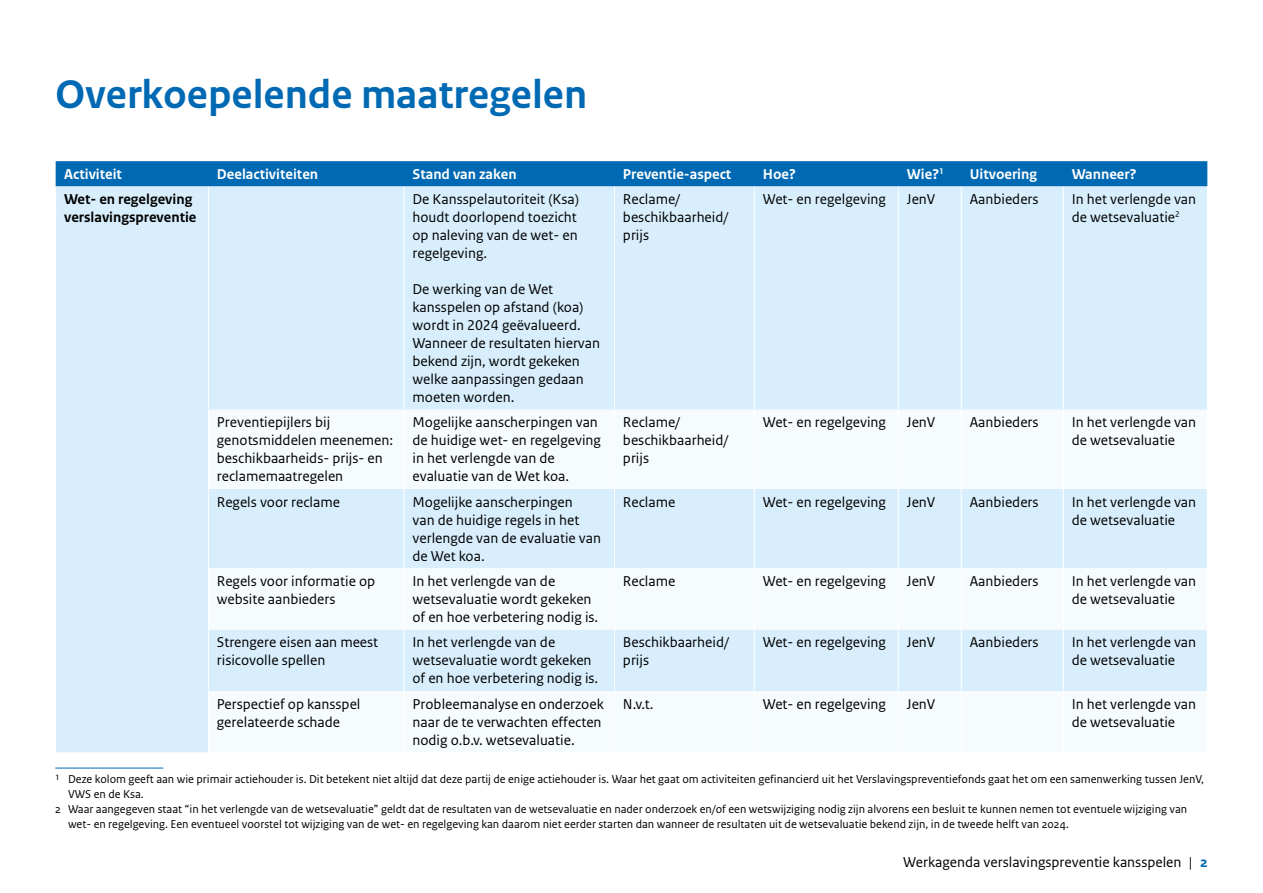
<style>
.page{position:relative;width:1263px;height:893px;background:#fff}
.page>*{position:absolute;margin:0;border:0;box-sizing:border-box;transform-origin:0 0}
.H2_Hoofdkop{font:700 42px "Rijksoverheid Sans Text";color:#0069b3}
.Table_Body_Left{font:15px/18px "Rijksoverheid Sans Text";color:#000}
.Table_Head_black{font:700 15px "Rijksoverheid Sans Text";color:#fff}
.Table_Body_Left-2{font:700 15px/18px "Rijksoverheid Sans Text";color:#000}
.Footnote_8pt{font:12px/15px "Rijksoverheid Sans Text";color:#000}
.s1{font-weight:700;color:#0069b3}
</style>
<div class="page">
<div style="left:56px;top:161px;width:1151px;height:25px;background:#0069b3"></div>
<div style="left:56px;top:186px;width:1151px;height:566px;background:#d8eefc"></div>
<svg style="left:209px;top:410px;width:998px;height:342px;fill:#f6fbfe"></svg>
<hr style="left:1063px;top:186px;width:1px;height:224px;background:#fff">
<hr style="left:1063px;top:410px;width:1px;height:79px;background:#fff">
<hr style="left:1063px;top:489px;width:1px;height:79px;background:#fff">
<hr style="left:1063px;top:568px;width:1px;height:62px;background:#fff">
<hr style="left:1063px;top:630px;width:1px;height:61px;background:#fff">
<hr style="left:1063px;top:691px;width:1px;height:61px;background:#fff">
<hr style="left:208px;top:186px;width:1px;height:224px;background:#fff">
<hr style="left:404px;top:186px;width:1px;height:224px;background:#fff">
<hr style="left:614px;top:186px;width:1px;height:224px;background:#fff">
<hr style="left:754px;top:186px;width:1px;height:224px;background:#fff">
<hr style="left:898px;top:186px;width:1px;height:224px;background:#fff">
<hr style="left:961px;top:186px;width:1px;height:224px;background:#fff">
<hr style="left:208px;top:410px;width:1px;height:79px;background:#fff">
<hr style="left:404px;top:410px;width:1px;height:79px;background:#fff">
<hr style="left:614px;top:410px;width:1px;height:79px;background:#fff">
<hr style="left:754px;top:410px;width:1px;height:79px;background:#fff">
<hr style="left:898px;top:410px;width:1px;height:79px;background:#fff">
<hr style="left:961px;top:410px;width:1px;height:79px;background:#fff">
<hr style="left:208px;top:489px;width:1px;height:79px;background:#fff">
<hr style="left:404px;top:489px;width:1px;height:79px;background:#fff">
<hr style="left:614px;top:489px;width:1px;height:79px;background:#fff">
<hr style="left:754px;top:489px;width:1px;height:79px;background:#fff">
<hr style="left:898px;top:489px;width:1px;height:79px;background:#fff">
<hr style="left:961px;top:489px;width:1px;height:79px;background:#fff">
<hr style="left:208px;top:568px;width:1px;height:62px;background:#fff">
<hr style="left:404px;top:568px;width:1px;height:62px;background:#fff">
<hr style="left:614px;top:568px;width:1px;height:62px;background:#fff">
<hr style="left:754px;top:568px;width:1px;height:62px;background:#fff">
<hr style="left:898px;top:568px;width:1px;height:62px;background:#fff">
<hr style="left:961px;top:568px;width:1px;height:62px;background:#fff">
<hr style="left:208px;top:630px;width:1px;height:61px;background:#fff">
<hr style="left:404px;top:630px;width:1px;height:61px;background:#fff">
<hr style="left:614px;top:630px;width:1px;height:61px;background:#fff">
<hr style="left:754px;top:630px;width:1px;height:61px;background:#fff">
<hr style="left:898px;top:630px;width:1px;height:61px;background:#fff">
<hr style="left:961px;top:630px;width:1px;height:61px;background:#fff">
<hr style="left:208px;top:691px;width:1px;height:61px;background:#fff">
<hr style="left:404px;top:691px;width:1px;height:61px;background:#fff">
<hr style="left:614px;top:691px;width:1px;height:61px;background:#fff">
<hr style="left:754px;top:691px;width:1px;height:61px;background:#fff">
<hr style="left:898px;top:691px;width:1px;height:61px;background:#fff">
<hr style="left:961px;top:691px;width:1px;height:61px;background:#fff">
<hr style="left:55px;top:768px;width:108px;height:1px;background:#0069b3">
<h2 class="H2_Hoofdkop" style="left:55px;top:71px;width:533px">Overkoepelende maatregelen</h2>
<p class="Table_Head_black" style="left:64px;top:165px;width:59px">Activiteit</p>
<p class="Table_Head_black" style="left:217px;top:165px;width:103px">Deelactiviteiten</p>
<p class="Table_Head_black" style="left:412px;top:165px;width:106px">Stand van zaken</p>
<p class="Table_Head_black" style="left:623px;top:165px;width:110px">Preventie-aspect</p>
<p class="Table_Head_black" style="left:763px;top:165px;width:35px">Hoe?</p>
<p class="Table_Head_black" style="left:907px;top:165px;width:39px">Wie?<sup>1</sup></p>
<p class="Table_Head_black" style="left:970px;top:165px;width:69px">Uitvoering</p>
<p class="Table_Head_black" style="left:1072px;top:165px;width:66px">Wanneer?</p>
<p class="Table_Body_Left-2" style="left:64px;top:191px;width:134px">Wet- en regelgeving verslavingspreventie</p>
<p class="Table_Body_Left" style="left:412px;top:190px;width:168px">De Kansspelautoriteit (Ksa) houdt doorlopend toezicht op naleving van de wet- en regelgeving.</p>
<p class="Table_Body_Left" style="left:412px;top:280px;width:189px">De werking van de Wet kansspelen op afstand (koa) wordt in 2024 geëvalueerd.<br>Wanneer de resultaten hiervan bekend zijn, wordt gekeken welke aanpassingen gedaan moeten worden.</p>
<p class="Table_Body_Left" style="left:623px;top:190px;width:59px">Reclame/</p>
<p class="Table_Body_Left" style="left:623px;top:208px;width:107px">beschikbaarheid/</p>
<p class="Table_Body_Left" style="left:623px;top:226px;width:28px">prijs</p>
<p class="Table_Body_Left" style="left:763px;top:190px;width:125px">Wet- en regelgeving</p>
<p class="Table_Body_Left" style="left:907px;top:190px;width:30px">JenV</p>
<p class="Table_Body_Left" style="left:970px;top:190px;width:70px">Aanbieders</p>
<p class="Table_Body_Left" style="left:1072px;top:190px;width:126px">In het verlengde van de wetsevaluatie<sup>2</sup></p>
<p class="Table_Body_Left" style="left:217px;top:414px;width:178px">Preventiepijlers bij genotsmiddelen meenemen: beschikbaarheids- prijs- en reclamemaatregelen</p>
<p class="Table_Body_Left" style="left:412px;top:414px;width:190px">Mogelijke aanscherpingen van de huidige wet- en regelgeving in het verlengde van de evaluatie van de Wet koa.</p>
<p class="Table_Body_Left" style="left:623px;top:414px;width:59px">Reclame/</p>
<p class="Table_Body_Left" style="left:623px;top:432px;width:107px">beschikbaarheid/</p>
<p class="Table_Body_Left" style="left:623px;top:450px;width:28px">prijs</p>
<p class="Table_Body_Left" style="left:763px;top:414px;width:125px">Wet- en regelgeving</p>
<p class="Table_Body_Left" style="left:907px;top:414px;width:30px">JenV</p>
<p class="Table_Body_Left" style="left:970px;top:414px;width:70px">Aanbieders</p>
<p class="Table_Body_Left" style="left:1072px;top:414px;width:126px">In het verlengde van de wetsevaluatie</p>
<p class="Table_Body_Left" style="left:217px;top:493px;width:125px">Regels voor reclame</p>
<p class="Table_Body_Left" style="left:412px;top:493px;width:190px">Mogelijke aanscherpingen<br>van de huidige regels in het verlengde van de evaluatie van de Wet koa.</p>
<p class="Table_Body_Left" style="left:623px;top:493px;width:54px">Reclame</p>
<p class="Table_Body_Left" style="left:763px;top:493px;width:125px">Wet- en regelgeving</p>
<p class="Table_Body_Left" style="left:907px;top:493px;width:30px">JenV</p>
<p class="Table_Body_Left" style="left:970px;top:493px;width:70px">Aanbieders</p>
<p class="Table_Body_Left" style="left:1072px;top:493px;width:126px">In het verlengde van de wetsevaluatie</p>
<p class="Table_Body_Left" style="left:217px;top:572px;width:160px">Regels voor informatie op website aanbieders</p>
<p class="Table_Body_Left" style="left:412px;top:572px;width:187px">In het verlengde van de wetsevaluatie wordt gekeken of en hoe verbetering nodig is.</p>
<p class="Table_Body_Left" style="left:623px;top:572px;width:54px">Reclame</p>
<p class="Table_Body_Left" style="left:763px;top:572px;width:125px">Wet- en regelgeving</p>
<p class="Table_Body_Left" style="left:907px;top:572px;width:30px">JenV</p>
<p class="Table_Body_Left" style="left:970px;top:572px;width:70px">Aanbieders</p>
<p class="Table_Body_Left" style="left:1072px;top:572px;width:126px">In het verlengde van de wetsevaluatie</p>
<p class="Table_Body_Left" style="left:217px;top:634px;width:163px">Strengere eisen aan meest risicovolle spellen</p>
<p class="Table_Body_Left" style="left:412px;top:634px;width:187px">In het verlengde van de wetsevaluatie wordt gekeken of en hoe verbetering nodig is.</p>
<p class="Table_Body_Left" style="left:623px;top:634px;width:107px">Beschikbaarheid/</p>
<p class="Table_Body_Left" style="left:763px;top:634px;width:125px">Wet- en regelgeving</p>
<p class="Table_Body_Left" style="left:907px;top:634px;width:30px">JenV</p>
<p class="Table_Body_Left" style="left:970px;top:634px;width:70px">Aanbieders</p>
<p class="Table_Body_Left" style="left:1072px;top:634px;width:126px">In het verlengde van de wetsevaluatie</p>
<p class="Table_Body_Left" style="left:623px;top:652px;width:28px">prijs</p>
<p class="Table_Body_Left" style="left:217px;top:695px;width:145px">Perspectief op kansspel gerelateerde schade</p>
<p class="Table_Body_Left" style="left:412px;top:695px;width:193px">Probleemanalyse en onderzoek naar de te verwachten effecten nodig o.b.v. wetsevaluatie.</p>
<p class="Table_Body_Left" style="left:623px;top:695px;width:32px">N.v.t.</p>
<p class="Table_Body_Left" style="left:763px;top:695px;width:125px">Wet- en regelgeving</p>
<p class="Table_Body_Left" style="left:907px;top:695px;width:30px">JenV</p>
<p class="Table_Body_Left" style="left:1072px;top:695px;width:126px">In het verlengde van de wetsevaluatie</p>
<p class="Footnote_8pt" style="left:68px;top:772px;width:1137px;text-indent:-13px">1 Deze kolom geeft aan wie primair actiehouder is. Dit betekent niet altijd dat deze partij de enige actiehouder is. Waar het gaat om activiteiten gefinancierd uit het Verslavingspreventiefonds gaat het om een samenwerking tussen JenV,<br>VWS en de Ksa.</p>
<p class="Footnote_8pt" style="left:68px;top:802px;width:1121px;text-indent:-13px">2 Waar aangegeven staat “in het verlengde van de wetsevaluatie” geldt dat de resultaten van de wetsevaluatie en nader onderzoek en/of een wetswijziging nodig zijn alvorens een besluit te kunnen nemen tot eventuele wijziging van wet- en regelgeving. Een eventueel voorstel tot wijziging van de wet- en regelgeving kan daarom niet eerder starten dan wanneer de resultaten uit de wetsevaluatie bekend zijn, in de tweede helft van 2024.</p>
<p class="Table_Body_Left" style="left:903px;top:853px;width:306px">Werkagenda verslavingspreventie kansspelen | <span class="s1">2</span></p>
</div>
